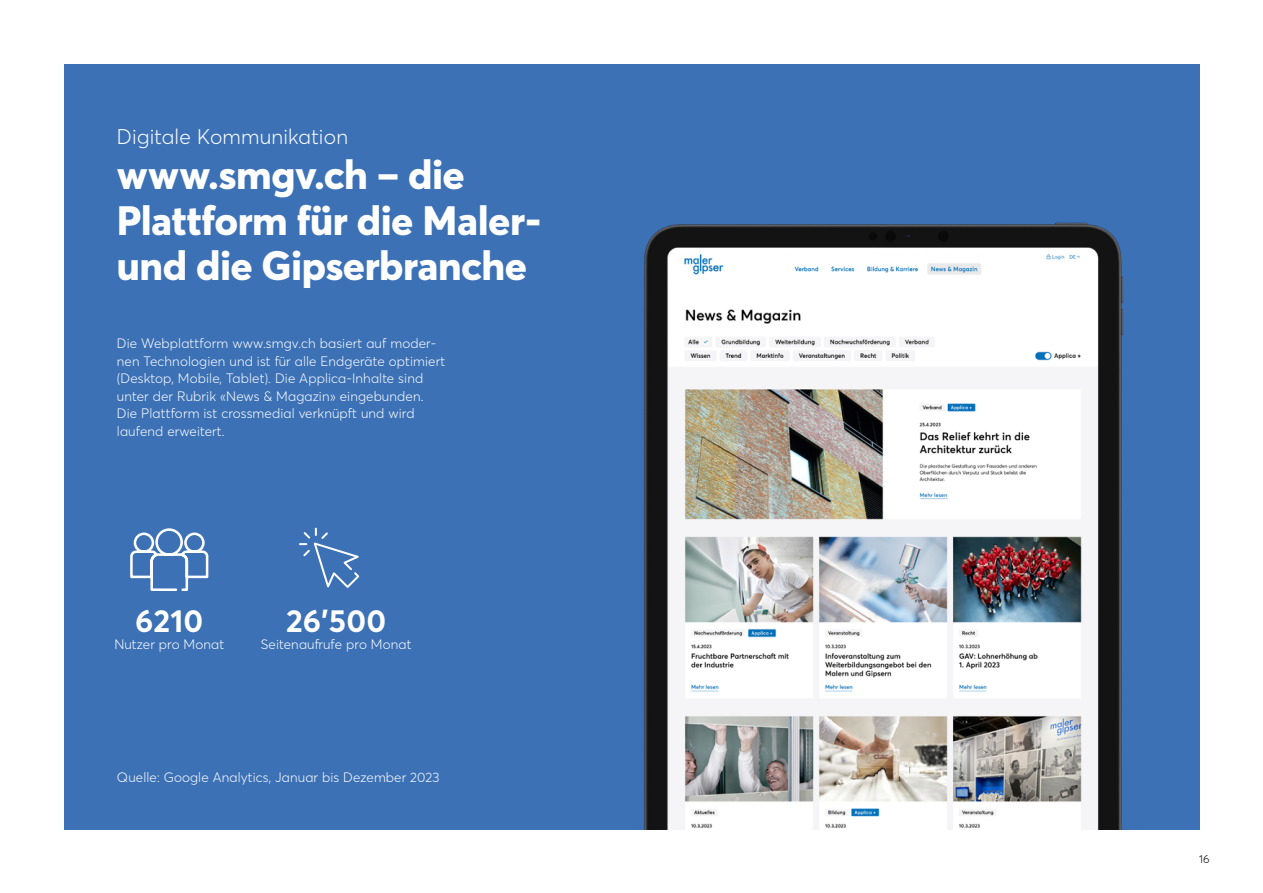
<style>
.page{position:relative;width:1263px;height:893px;background:#fff}
.page>*{position:absolute;margin:0;border:0;box-sizing:border-box;transform-origin:0 0}
.t1{font:800 40.5px/45.5px "Averta";letter-spacing:-.01em;color:#fff}
.t2{font:700 31.5px "Averta";color:#fff}
.t3{font:300 21px "Averta";letter-spacing:.01em;color:#fff}
.t4{font:300 13.5px/17.5px "Averta";letter-spacing:.01em;color:#fff}
.t5{font:300 11.25px "Averta";color:#000}
</style>
<div class="page">
<div style="left:64px;top:64px;width:1135px;height:765px;background:#3c71b6"></div>
<svg style="left:299px;top:527px;width:61px;height:61px"></svg>
<svg style="left:130px;top:528px;width:79px;height:63px"></svg>
<img style="left:643px;top:193px;width:557px;height:636px">
<h3 class="t3" style="left:117px;top:122px;width:233px">Digitale Kommunikation</h3>
<h1 class="t1" style="left:117px;top:150px;width:425px">www.smgv.ch – die<br>Plattform für die Maler&shy;und die Gipserbranche</h1>
<p class="t4" style="left:117px;top:334px;width:330px">Die Webplattform www.smgv.ch basiert auf moder&shy;nen Technologien und ist für alle Endgeräte optimiert (Desktop, Mobile, Tablet). Die Applica-Inhalte sind unter der Rubrik «News &amp; Magazin» eingebunden.<br>Die Plattform ist crossmedial verknüpft und wird laufend erweitert.</p>
<h2 class="t2" style="left:135px;top:598px;width:70px">6210</h2>
<p class="t4" style="left:114px;top:635px;width:111px">Nutzer pro Monat</p>
<h2 class="t2" style="left:286px;top:598px;width:102px">26’500</h2>
<p class="t4" style="left:261px;top:635px;width:152px">Seitenaufrufe pro Monat</p>
<p class="t4" style="left:117px;top:768px;width:324px">Quelle: Google Analytics, Januar bis Dezember 2023</p>
<p class="t5" style="left:1199px;top:851px;width:12px">16</p>
</div>
